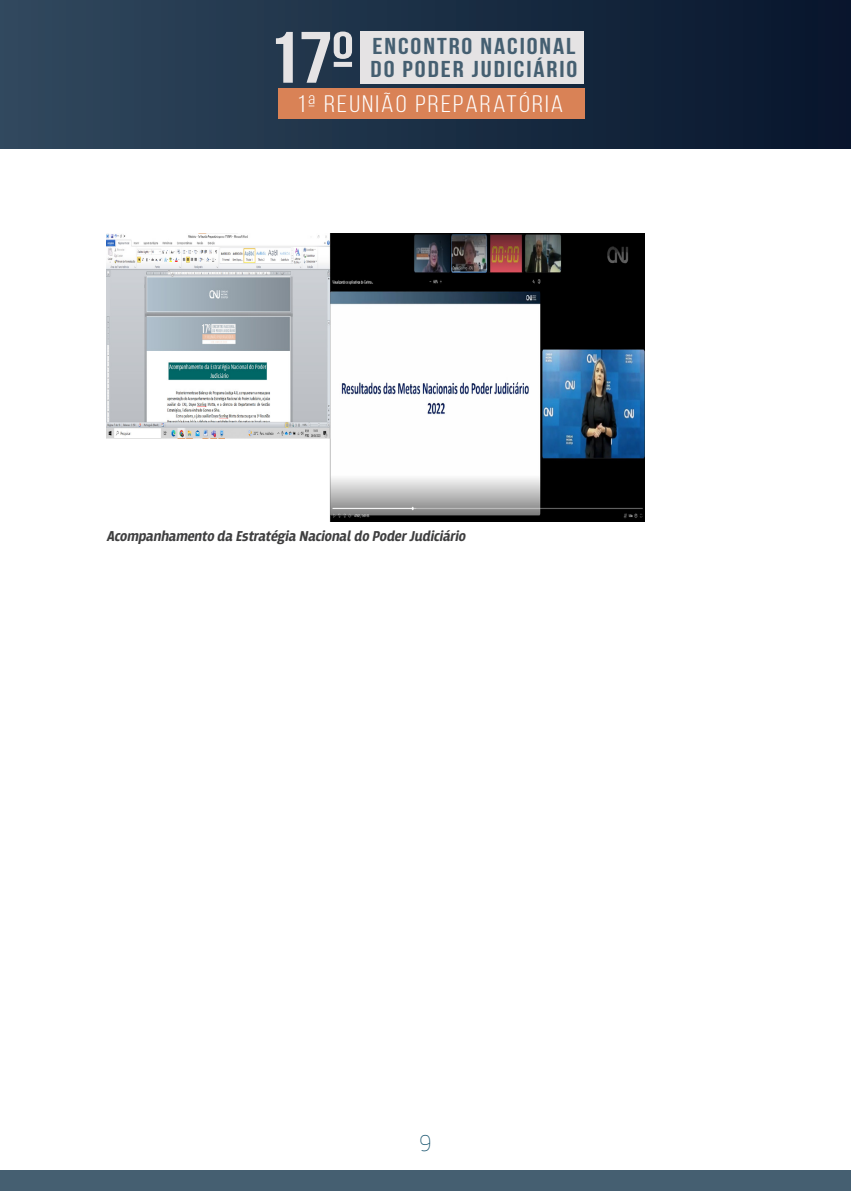
<style>
.page{position:relative;width:851px;height:1191px;background:#fff}
.page>*{position:absolute;margin:0;border:0;box-sizing:border-box;transform-origin:0 0}
.t1{font:700 72.6px "Bebas Neue";color:#e5e3e4;scale:1.19 1}
.t2{font:100 24px "Breakers";color:#12506b}
.t3{font:23.85px "Bebas Neue";letter-spacing:.075em;color:#fff;scale:1.19 1}
.t4{font:700 22.95px "Bebas Neue";letter-spacing:.07em;color:#455f71;scale:1.19 1}
.Legenda{font:italic 700 15px "Breakers";color:#3e3e3f}
</style>
<div class="page">
<div style="left:0;top:0;width:850px;height:149px;background:linear-gradient(to right,#32495e,#09162d)"></div>
<div style="left:360px;top:31px;width:224px;height:52px;background:#e5e3e4"></div>
<div style="left:278px;top:89px;width:306px;height:30px;background:#d98256"></div>
<div style="left:0;top:1170px;width:850px;height:21px;background:#455f71"></div>
<img style="left:106px;top:233px;width:538px;height:288px">
<h1 class="t1" style="left:266px;top:18px;width:76px">17º</h1>
<h3 class="t4" style="left:372px;top:33px;width:172px">ENCONTRO NACIONAL</h3>
<h3 class="t4" style="left:370px;top:56px;width:175px">DO PODER JUDICIÁRIO</h3>
<h3 class="t3" style="left:297px;top:91px;width:225px">1ª REUNIÃO PREPARATÓRIA</h3>
<p class="Legenda" style="left:106px;top:528px;width:364px">Acompanhamento da Estratégia Nacionaldo PoderJudiciário</p>
<h2 class="t2" style="left:419px;top:1129px;width:14px">9</h2>
</div>
